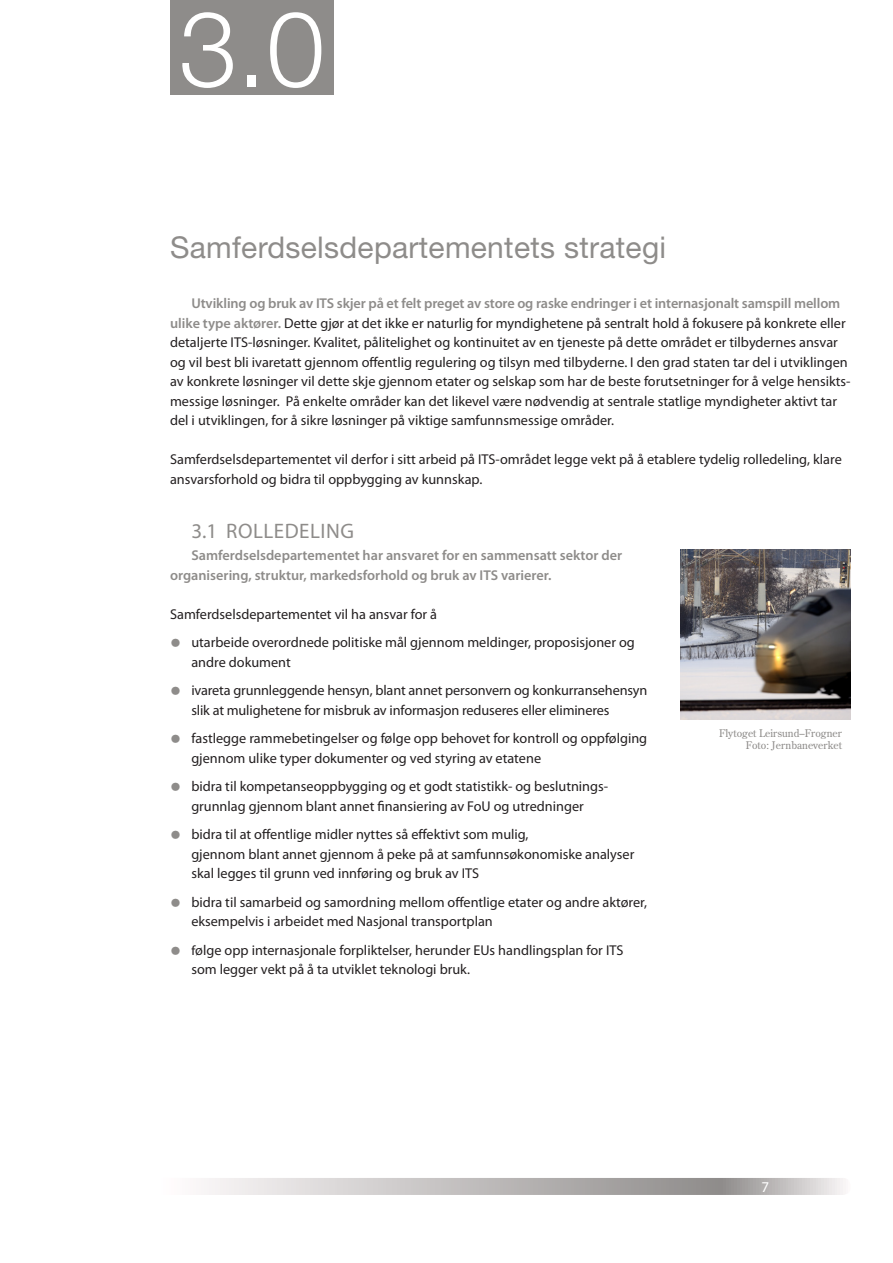
<style>
.page{position:relative;width:893px;height:1263px;background:#fff}
.page>*{position:absolute;margin:0;border:0;box-sizing:border-box;transform-origin:0 0}
.t1{font:300 105px "Helvetica Neue";color:#fff}
.t2{font:30px "Helvetica Neue";letter-spacing:.01em;color:#8e8c8a}
.t3{font:21px "Myriad Pro";letter-spacing:.025em;color:#8e8c8a}
.t4{font:15px "Dep Myriad";color:#fff}
._1_linjer_etter_avsn{font:14.25px/19.5px "Myriad Pro";color:#231f20}
.t5{font:600 14.25px/19.5px "Myriad Pro";color:#8e8c8a}
.t6{font:10.5px/12.6px "Century Old Style";color:#8e8c8a;text-align:right}
.s1{font-weight:600;color:#8e8c8a}
.s2{font-size:39px;color:#8e8c8a}
.s3{font-size:13.5px}
</style>
<div class="page">
<svg style="left:157px;top:1178px;width:693px;height:17px;background:#c6c3c3"></svg>
<div style="left:170px;top:0;width:164px;height:95px;background:#8e8c8a"></div>
<img style="left:680px;top:549px;width:170px;height:170px">
<p class="t1" style="left:179px;top:-15px;width:147px">3.0</p>
<p class="t2" style="left:170px;top:229px;width:498px">Samferdselsdepartementets strategi</p>
<p class="_1_linjer_etter_avsn" style="left:170px;top:294px;width:682px;text-indent:21px"><span class="s1">Utvikling og bruk av ITS skjer på et felt preget av store og raske endringer i et internasjonalt samspill mellom ulike type aktører.</span> Dette gjør at det ikke er naturlig for myndighetene på sentralt hold å fokusere på konkrete eller detaljerte ITS-løsninger. Kvalitet, pålitelighet og kontinuitet av en tjeneste på dette området er tilbydernes ansvar og vil best bli ivaretatt gjennom offentlig regulering og tilsyn med tilbyderne. I den grad staten tar del i utviklingen av konkrete løsninger vil dette skje gjennom etater og selskap som har de beste forutsetninger for å velge hensikts&shy;messige løsninger. På enkelte områder kan det likevel være nødvendig at sentrale statlige myndigheter aktivt tar del i utviklingen, for å sikre løsninger på viktige samfunnsmessige områder.</p>
<p class="_1_linjer_etter_avsn" style="left:170px;top:450px;width:673px">Samferdselsdepartementet vil derfor i sitt arbeid på ITS-området legge vekt på å etablere tydelig rolledeling, klare ansvarsforhold og bidra til oppbygging av kunnskap.</p>
<p class="t3" style="left:191px;top:518px;width:164px">3.1 ROLLEDELING</p>
<p class="t5" style="left:170px;top:545px;width:453px;text-indent:21px">Samferdselsdepartementet har ansvaret for en sammensatt sektor der organisering, struktur, markedsforhold og bruk av ITS varierer.</p>
<p class="_1_linjer_etter_avsn" style="left:170px;top:604px;width:269px">Samferdselsdepartementet vil ha ansvar for å</p>
<p class="_1_linjer_etter_avsn" style="left:191px;top:633px;width:445px;text-indent:-21px"><span class="s2">•</span> utarbeide overordnede politiske mål gjennom meldinger, proposisjoner og andre dokument</p>
<p class="_1_linjer_etter_avsn" style="left:191px;top:681px;width:458px;text-indent:-21px"><span class="s2">•</span> ivareta grunnleggende hensyn, blant annet personvern og konkurransehensyn slik at mulighetene for misbruk av informasjon reduseres eller elimineres</p>
<p class="_1_linjer_etter_avsn" style="left:191px;top:729px;width:457px;text-indent:-21px"><span class="s2">•</span> fastlegge rammebetingelser og følge opp behovet for kontroll og oppfølging gjennom ulike typer dokumenter og ved styring av etatene</p>
<p class="_1_linjer_etter_avsn" style="left:170px;top:777px;width:440px;text-align:center"><span class="s2">•</span> bidra til kompetanseoppbygging og et godt statistikk- og beslutnings&shy;grunnlag gjennom blant annet finansiering av FoU og utredninger</p>
<p class="_1_linjer_etter_avsn" style="left:191px;top:825px;width:444px;text-indent:-21px"><span class="s2">•</span> bidra til at offentlige midler nyttes så effektivt som mulig,<br>gjennom blant annet gjennom å peke på at samfunnsøkonomiske analyser skal legges til grunn ved innføring og bruk av ITS</p>
<p class="_1_linjer_etter_avsn" style="left:191px;top:892px;width:457px;text-indent:-21px"><span class="s2">•</span> bidra til samarbeid og samordning mellom offentlige etater og andre aktører, eksempelvis i arbeidet med Nasjonal transportplan</p>
<p class="_1_linjer_etter_avsn" style="left:191px;top:940px;width:434px;text-indent:-21px"><span class="s2">•</span> <span class="s3">f</span>ølge opp internasjonale forpliktelser, herunder EUs handlingsplan for ITS som legger vekt på å ta utviklet teknologi bruk.</p>
<p class="t6" style="left:719px;top:726px;width:124px">Flytoget Leirsund–Frogner<br>Foto: Jernbaneverket</p>
<p class="t4" style="left:762px;top:1179px;width:9px">7</p>
</div>
